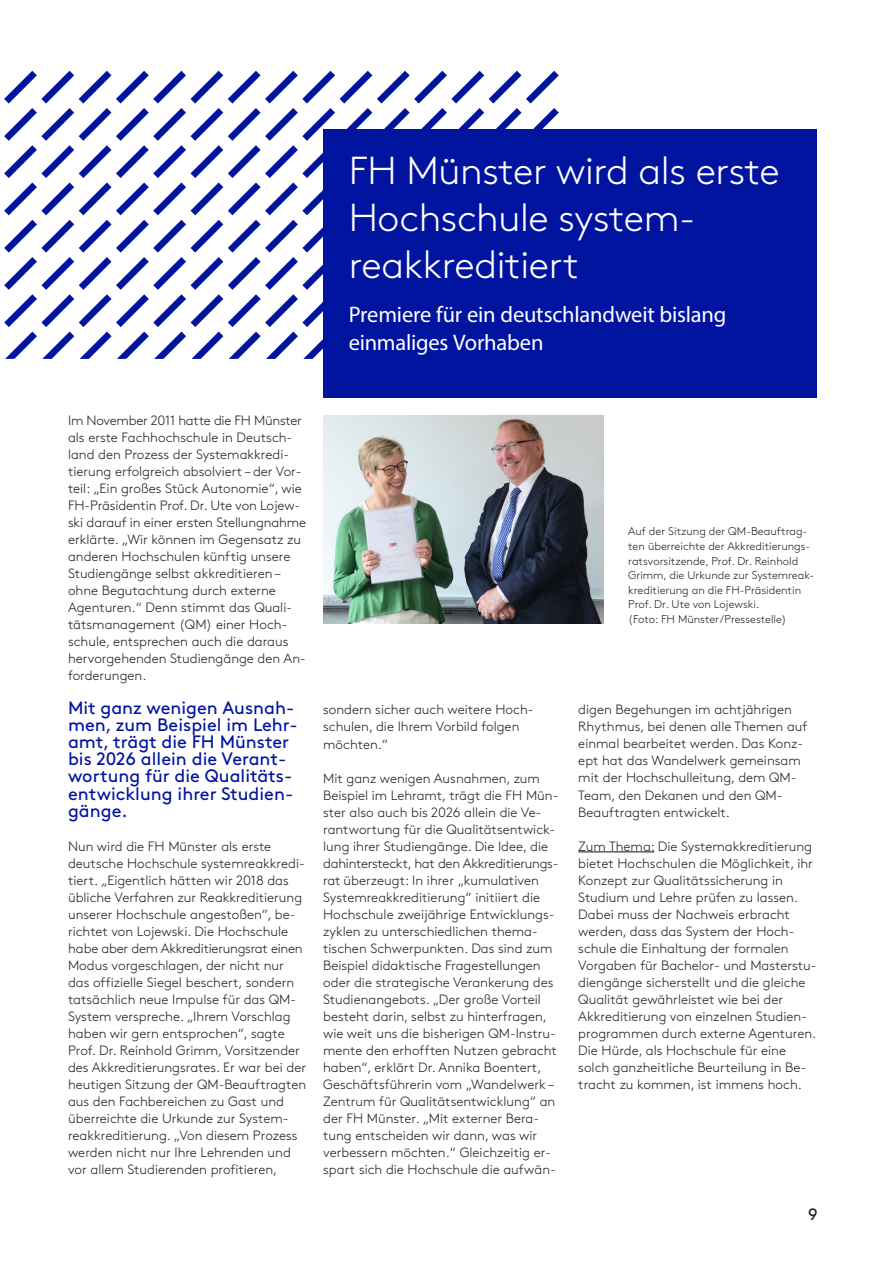
<style>
.page{position:relative;width:893px;height:1263px;background:#fff}
.page>*{position:absolute;margin:0;border:0;box-sizing:border-box;transform-origin:0 0}
.t1{font:300 39px/46.8px "Brown Pro";letter-spacing:-.01em;color:#fff}
.t2{font:22.5px/28.5px "Myriad Pro";letter-spacing:-.01em;color:#fff}
.t3{font:18px/17px "Brown Pro";color:#0014a0}
.t4{font:16.5px "Brown Pro";color:#231f20}
.t5{font:300 13.5px/17px "Brown Pro";color:#231f20}
.t6{font:300 11.25px/14.7px "Brown Pro";color:#231f20}
</style>
<div class="page">
<svg style="left:4px;top:71px;width:555px;height:288px"></svg>
<hr style="left:578px;top:851px;width:76px;height:1px;background:#231f20">
<div style="left:323px;top:129px;width:493px;height:269px;background:#0014a0"></div>
<img style="left:323px;top:416px;width:281px;height:207px">
<h1 class="t1" style="left:349px;top:144px;width:433px">FH Münster wird als erste<br>Hochschule system&shy;reakkreditiert</h1>
<h2 class="t2" style="left:349px;top:300px;width:379px">Premiere für ein deutschlandweit bislang einmaliges Vorhaben</h2>
<p class="t5" style="left:68px;top:411px;width:240px">Im November 2011 hatte die FH Münster als erste Fachhochschule in Deutsch&shy;land den Prozess der Systemakkredi&shy;tierung erfolgreich absolviert – der Vor&shy;teil: „Ein großes Stück Autonomie“, wie FH-Präsidentin Prof. Dr. Ute von Lojew&shy;ski darauf in einer ersten Stellungnahme erklärte. „Wir können im Gegensatz zu anderen Hochschulen künftig unsere Studiengänge selbst akkreditieren – ohne Begutachtung durch externe Agenturen.“ Denn stimmt das Quali&shy;tätsmanagement (QM) einer Hoch&shy;schule, entsprechen auch die daraus hervorgehenden Studiengänge den An&shy;forderungen.</p>
<h3 class="t3" style="left:68px;top:698px;width:228px">Mit ganz wenigen Ausnah&shy;men, zum Beispiel im Lehr&shy;amt, trägt die FH Münster bis 2026 allein die Verant&shy;wortung für die Qualitäts&shy;entwicklung ihrer Studien&shy;gänge.</h3>
<p class="t5" style="left:68px;top:836px;width:240px">Nun wird die FH Münster als erste deutsche Hochschule systemreakkredi&shy;tiert. „Eigentlich hätten wir 2018 das übliche Verfahren zur Reakkreditierung unserer Hochschule angestoßen“, be&shy;richtet von Lojewski. Die Hochschule habe aber dem Akkreditierungsrat einen Modus vorgeschlagen, der nicht nur das offizielle Siegel beschert, sondern tatsächlich neue Impulse für das QM-System verspreche. „Ihrem Vorschlag haben wir gern entsprochen“, sagte Prof. Dr. Reinhold Grimm, Vorsitzender des Akkreditierungsrates. Er war bei der heutigen Sitzung der QM-Beauftragten aus den Fachbereichen zu Gast und überreichte die Urkunde zur System&shy;reakkreditierung. „Von diesem Prozess werden nicht nur Ihre Lehrenden und vor allem Studierenden profitieren,</p>
<p class="t5" style="left:323px;top:700px;width:212px">sondern sicher auch weitere Hoch&shy;schulen, die Ihrem Vorbild folgen möchten.“</p>
<p class="t5" style="left:323px;top:768px;width:237px">Mit ganz wenigen Ausnahmen, zum Beispiel im Lehramt, trägt die FH Mün&shy;ster also auch bis 2026 allein die Ve&shy;rantwortung für die Qualitätsentwick&shy;lung ihrer Studiengänge. Die Idee, die dahintersteckt, hat den Akkreditierungs&shy;rat überzeugt: In ihrer „kumulativen Systemreakkreditierung“ initiiert die Hochschule zweijährige Entwicklungs&shy;zyklen zu unterschiedlichen thema&shy;tischen Schwerpunkten. Das sind zum Beispiel didaktische Fragestellungen oder die strategische Verankerung des Studienangebots. „Der große Vorteil besteht darin, selbst zu hinterfragen, wie weit uns die bisherigen QM-Instru&shy;mente den erhofften Nutzen gebracht haben“, erklärt Dr. Annika Boentert, Geschäftsführerin vom „Wandelwerk – Zentrum für Qualitätsentwicklung“ an der FH Münster. „Mit externer Bera&shy;tung entscheiden wir dann, was wir verbessern möchten.“ Gleichzeitig er&shy;spart sich die Hochschule die aufwän-</p>
<p class="t6" style="left:628px;top:523px;width:187px">Auf der Sitzung der QM-Beauftrag&shy;ten überreichte der Akkreditierungs&shy;ratsvorsitzende, Prof. Dr. Reinhold Grimm, die Urkunde zur Systemreak&shy;kreditierung an die FH-Präsidentin Prof. Dr. Ute von Lojewski.<br>(Foto: FH Münster/Pressestelle)</p>
<p class="t5" style="left:578px;top:700px;width:231px">digen Begehungen im achtjährigen<br>Rhythmus, bei denen alle Themen auf einmal bearbeitet werden. Das Konz&shy;ept hat das Wandelwerk gemeinsam mit der Hochschulleitung, dem QM-<br>Team, den Dekanen und den QM-<br>Beauftragten entwickelt.</p>
<p class="t5" style="left:578px;top:836px;width:240px">Zum Thema: Die Systemakkreditierung bietet Hochschulen die Möglichkeit, ihr Konzept zur Qualitätssicherung in Studium und Lehre prüfen zu lassen.<br>Dabei muss der Nachweis erbracht werden, dass das System der Hoch&shy;schule die Einhaltung der formalen Vorgaben für Bachelor- und Masterstu&shy;diengänge sicherstellt und die gleiche Qualität gewährleistet wie bei der Akkreditierung von einzelnen Studien&shy;programmen durch externe Agenturen.<br>Die Hürde, als Hochschule für eine solch ganzheitliche Beurteilung in Be&shy;tracht zu kommen, ist immens hoch.</p>
<p class="t4" style="left:808px;top:1202px;width:11px">9</p>
</div>
